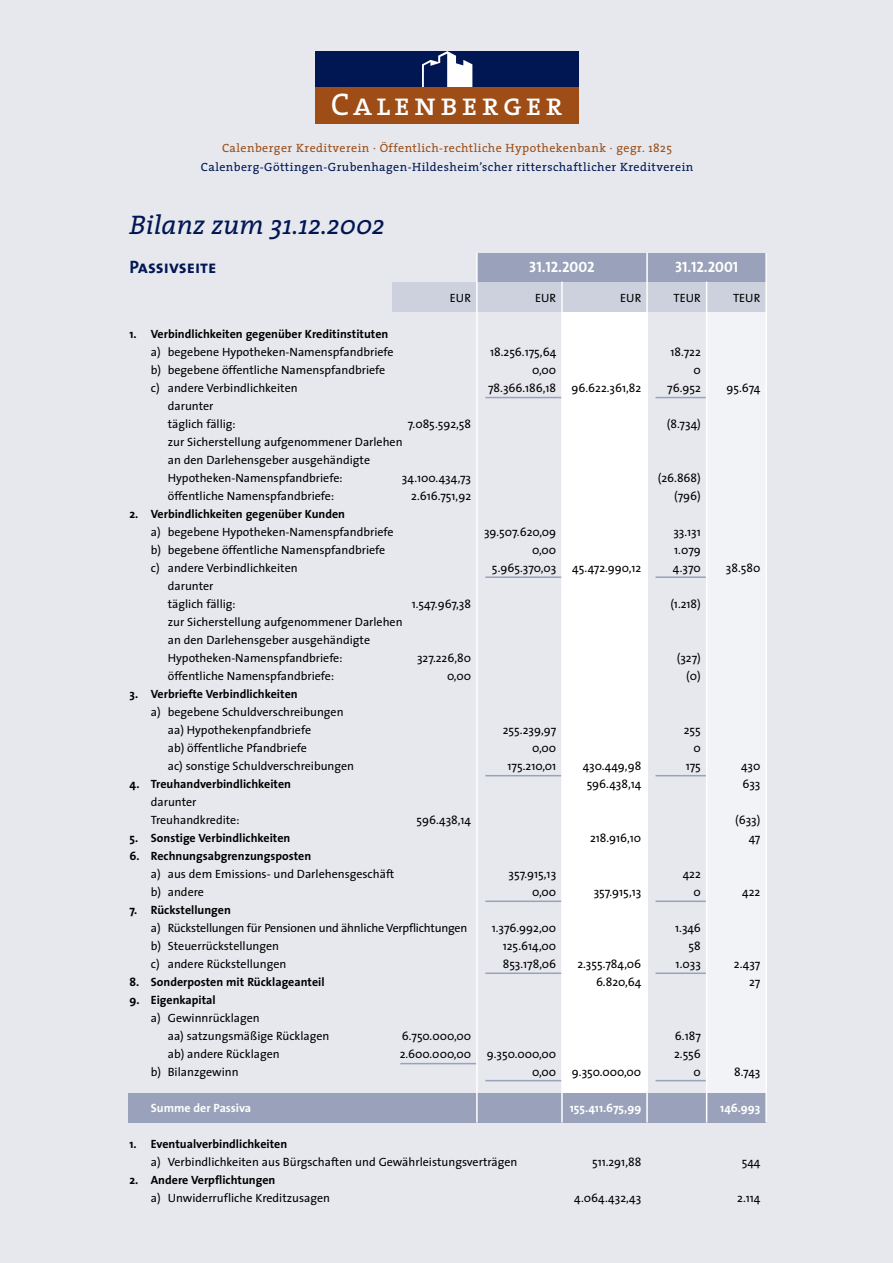
<style>
.page{position:relative;width:893px;height:1263px;background:#fff}
.page>*{position:absolute;margin:0;border:0;box-sizing:border-box;transform-origin:0 0}
.t1{font:31.5px "The Serif Caps";letter-spacing:.12em;color:#fff}
.t2{font:italic 27px "The Serif";color:#001753}
.t3{font:18px "The Sans Bold Caps";color:#001753}
.t4{font:15px "The Sans Bold Caps";color:#fff}
.t5{font:12px/18px "The Sans";color:#000;text-align:right}
.t6{font:700 12px "The Sans";color:#000}
.t7{font:12px/18px "The Sans";letter-spacing:-.02em;color:#000}
.t8{font:12px "The Serif";letter-spacing:.035em;color:#001753}
.t9{font:12px "The Serif";letter-spacing:.035em;color:#9d4d15}
.t10{font:700 12px "The Sans";color:#fff}
</style>
<div class="page">
<div style="left:0;top:0;width:892px;height:1263px;background:#e6e8ee"></div>
<div style="left:315px;top:51px;width:264px;height:36px;background:#001753"></div>
<svg style="left:422px;top:51px;width:50px;height:36px"></svg>
<div style="left:315px;top:87px;width:264px;height:36px;background:#9d4d15"></div>
<div style="left:706px;top:310px;width:60px;height:812px;background:#f2f3f6"></div>
<div style="left:562px;top:310px;width:85px;height:811px;background:#fff"></div>
<div style="left:128px;top:1093px;width:638px;height:30px;background:#99a2ba"></div>
<div style="left:477px;top:253px;width:289px;height:30px;background:#99a2ba"></div>
<div style="left:392px;top:282px;width:374px;height:30px;background:#ccd1dd"></div>
<hr style="left:765px;top:253px;width:2px;height:870px;background:#fff">
<hr style="left:400px;top:1063px;width:77px;height:1px;background:#99a2ba">
<hr style="left:485px;top:576px;width:77px;height:2px;background:#99a2ba">
<hr style="left:485px;top:397px;width:77px;height:1px;background:#99a2ba">
<hr style="left:485px;top:973px;width:77px;height:1px;background:#99a2ba">
<hr style="left:655px;top:576px;width:51px;height:2px;background:#99a2ba">
<hr style="left:485px;top:775px;width:77px;height:1px;background:#99a2ba">
<hr style="left:655px;top:775px;width:51px;height:1px;background:#99a2ba">
<hr style="left:485px;top:901px;width:77px;height:1px;background:#99a2ba">
<hr style="left:655px;top:901px;width:51px;height:1px;background:#99a2ba">
<hr style="left:655px;top:397px;width:51px;height:1px;background:#99a2ba">
<hr style="left:485px;top:1080px;width:77px;height:1px;background:#99a2ba">
<hr style="left:655px;top:973px;width:51px;height:1px;background:#99a2ba">
<hr style="left:655px;top:1080px;width:51px;height:1px;background:#99a2ba">
<hr style="left:646px;top:253px;width:1px;height:870px;background:#fff">
<hr style="left:705px;top:282px;width:2px;height:841px;background:#fff">
<hr style="left:476px;top:253px;width:1px;height:870px;background:#fff">
<hr style="left:561px;top:282px;width:1px;height:841px;background:#fff">
<h1 class="t1" style="left:331px;top:86px;width:234px">Calenberger</h1>
<p class="t9" style="left:222px;top:143px;width:451px">Calenberger Kreditverein · Öffentlich-rechtliche Hypothekenbank · gegr. 1825</p>
<p class="t8" style="left:201px;top:163px;width:494px">Calenberg-Göttingen-Grubenhagen-Hildesheim’scher ritterschaftlicher Kreditverein</p>
<h2 class="t2" style="left:129px;top:214px;width:257px">Bilanz zum 31.12.2002</h2>
<h3 class="t3" style="left:129px;top:256px;width:88px">Passivseite</h3>
<p class="t5" style="left:450px;top:290px;width:23px">EUR</p>
<p class="t4" style="left:529px;top:258px;width:67px">31.12.2002</p>
<p class="t4" style="left:675px;top:258px;width:65px">31.12.2001</p>
<p class="t5" style="left:535px;top:290px;width:23px">EUR</p>
<p class="t5" style="left:620px;top:290px;width:23px">EUR</p>
<p class="t5" style="left:673px;top:290px;width:29px">TEUR</p>
<p class="t5" style="left:733px;top:290px;width:29px">TEUR</p>
<p class="t6" style="left:129px;top:329px;width:260px">1. Verbindlichkeiten gegenüber Kreditinstituten</p>
<p class="t5" style="left:151px;top:344px;width:244px">a) begebene Hypotheken-Namenspfandbriefe</p>
<p class="t5" style="left:151px;top:362px;width:236px">b) begebene öffentliche Namenspfandbriefe</p>
<p class="t5" style="left:151px;top:380px;width:148px">c) andere Verbindlichkeiten</p>
<p class="t5" style="left:168px;top:398px;width:47px">darunter</p>
<p class="t5" style="left:168px;top:416px;width:69px">täglich fällig:</p>
<p class="t5" style="left:408px;top:416px;width:65px">7.085.592,58</p>
<p class="t5" style="left:168px;top:434px;width:236px;text-align:left">zur Sicherstellung aufgenommener Darlehen an den Darlehensgeber ausgehändigte<br>Hypotheken-Namenspfandbriefe:</p>
<p class="t5" style="left:402px;top:470px;width:71px">34.100.434,73</p>
<p class="t5" style="left:168px;top:488px;width:168px">öffentliche Namenspfandbriefe:</p>
<p class="t5" style="left:411px;top:488px;width:61px">2.616.751,92</p>
<p class="t6" style="left:129px;top:509px;width:217px">2. Verbindlichkeiten gegenüber Kunden</p>
<p class="t5" style="left:151px;top:524px;width:244px">a) begebene Hypotheken-Namenspfandbriefe</p>
<p class="t5" style="left:151px;top:542px;width:236px">b) begebene öffentliche Namenspfandbriefe</p>
<p class="t5" style="left:151px;top:560px;width:148px">c) andere Verbindlichkeiten</p>
<p class="t5" style="left:168px;top:578px;width:47px">darunter</p>
<p class="t5" style="left:168px;top:596px;width:69px">täglich fällig:</p>
<p class="t5" style="left:411px;top:596px;width:61px">1.547.967,38</p>
<p class="t5" style="left:168px;top:614px;width:236px;text-align:left">zur Sicherstellung aufgenommener Darlehen an den Darlehensgeber ausgehändigte<br>Hypotheken-Namenspfandbriefe:</p>
<p class="t5" style="left:417px;top:650px;width:56px">327.226,80</p>
<p class="t5" style="left:168px;top:668px;width:168px">öffentliche Namenspfandbriefe:</p>
<p class="t5" style="left:447px;top:668px;width:26px">0,00</p>
<p class="t6" style="left:129px;top:689px;width:170px">3. Verbriefte Verbindlichkeiten</p>
<p class="t5" style="left:168px;top:704px;width:188px;text-align:left;text-indent:-17px">a) begebene Schuldverschreibungen aa) Hypothekenpfandbriefe<br>ab) öffentliche Pfandbriefe<br>ac) sonstige Schuldverschreibungen</p>
<p class="t6" style="left:129px;top:779px;width:163px">4. Treuhandverbindlichkeiten</p>
<p class="t5" style="left:151px;top:794px;width:90px;text-align:left">darunter<br>Treuhandkredite:</p>
<p class="t5" style="left:416px;top:812px;width:56px">596.438,14</p>
<p class="t6" style="left:129px;top:833px;width:162px">5. Sonstige Verbindlichkeiten</p>
<p class="t6" style="left:129px;top:851px;width:183px">6. Rechnungsabgrenzungsposten</p>
<p class="t5" style="left:151px;top:866px;width:245px;text-align:left">a) aus dem Emissions- und Darlehensgeschäft b) andere</p>
<p class="t6" style="left:129px;top:905px;width:103px">7. Rückstellungen</p>
<p class="t7" style="left:151px;top:920px;width:318px">a) Rückstellungen für Pensionen und ähnliche Verpflichtungen b) Steuerrückstellungen<br>c) andere Rückstellungen</p>
<p class="t6" style="left:129px;top:977px;width:196px">8. Sonderposten mit Rücklageanteil</p>
<p class="t6" style="left:129px;top:995px;width:88px">9. Eigenkapital</p>
<p class="t5" style="left:168px;top:1010px;width:163px;text-align:left;text-indent:-17px">a) Gewinnrücklagen<br>aa) satzungsmäßige Rücklagen</p>
<p class="t5" style="left:402px;top:1028px;width:71px">6.750.000,00</p>
<p class="t5" style="left:488px;top:344px;width:70px">18.256.175,64<br>0,00<br>78.366.186,18</p>
<p class="t5" style="left:484px;top:524px;width:74px">39.507.620,09<br>0,00<br>5.965.370,03</p>
<p class="t5" style="left:503px;top:722px;width:55px">255.239,97<br>0,00<br>175.210,01</p>
<p class="t5" style="left:508px;top:866px;width:49px">357.915,13<br>0,00</p>
<p class="t5" style="left:502px;top:920px;width:55px;text-align:justify;text-indent:-11px">1.376.992,00<br>125.614,00<br>853.178,06</p>
<p class="t5" style="left:168px;top:1046px;width:113px">ab) andere Rücklagen</p>
<p class="t5" style="left:400px;top:1046px;width:73px">2.600.000,00</p>
<p class="t5" style="left:151px;top:1064px;width:89px">b) Bilanzgewinn</p>
<p class="t10" style="left:151px;top:1103px;width:102px">Summe der Passiva</p>
<p class="t6" style="left:129px;top:1139px;width:159px">1. Eventualverbindlichkeiten</p>
<p class="t5" style="left:151px;top:1154px;width:368px">a) Verbindlichkeiten aus Bürgschaften und Gewährleistungsverträgen</p>
<p class="t6" style="left:129px;top:1175px;width:147px">2. Andere Verpflichtungen</p>
<p class="t5" style="left:151px;top:1190px;width:181px">a) Unwiderrufliche Kreditzusagen</p>
<p class="t5" style="left:487px;top:1046px;width:71px">9.350.000,00<br>0,00</p>
<p class="t5" style="left:571px;top:380px;width:71px">96.622.361,82</p>
<p class="t5" style="left:572px;top:560px;width:71px">45.472.990,12</p>
<p class="t5" style="left:582px;top:758px;width:60px;text-align:center">430.449,98<br>596.438,14</p>
<p class="t5" style="left:590px;top:830px;width:53px">218.916,10</p>
<p class="t5" style="left:593px;top:884px;width:49px">357.915,13</p>
<p class="t5" style="left:577px;top:956px;width:65px">2.355.784,06<br>6.820,64</p>
<p class="t5" style="left:572px;top:1064px;width:71px">9.350.000,00</p>
<p class="t10" style="left:569px;top:1103px;width:73px">155.411.675,99</p>
<p class="t5" style="left:592px;top:1154px;width:51px">511.291,88</p>
<p class="t5" style="left:574px;top:1190px;width:69px">4.064.432,43</p>
<p class="t5" style="left:667px;top:344px;width:35px">18.722<br>0<br>76.952</p>
<p class="t5" style="left:666px;top:416px;width:36px">(8.734)</p>
<p class="t5" style="left:658px;top:470px;width:44px">(26.868) (796)</p>
<p class="t5" style="left:672px;top:524px;width:29px;text-align:justify">33.131<br>1.079<br>4.370</p>
<p class="t5" style="left:670px;top:596px;width:32px">(1.218)</p>
<p class="t5" style="left:676px;top:650px;width:26px">(327) (0)</p>
<p class="t5" style="left:683px;top:722px;width:18px">255<br>0<br>175</p>
<p class="t5" style="left:682px;top:866px;width:20px">422<br>0</p>
<p class="t5" style="left:675px;top:920px;width:27px">1.346<br>58<br>1.033</p>
<p class="t5" style="left:674px;top:1028px;width:28px">6.187<br>2.556<br>0</p>
<p class="t5" style="left:726px;top:380px;width:35px">95.674</p>
<p class="t5" style="left:726px;top:560px;width:36px">38.580</p>
<p class="t5" style="left:741px;top:758px;width:21px;text-align:left">430<br>633</p>
<p class="t5" style="left:735px;top:812px;width:27px">(633)<br>47</p>
<p class="t5" style="left:742px;top:884px;width:20px">422</p>
<p class="t5" style="left:733px;top:956px;width:28px">2.437<br>27</p>
<p class="t5" style="left:734px;top:1064px;width:28px">8.743</p>
<p class="t10" style="left:720px;top:1103px;width:42px">146.993</p>
<p class="t5" style="left:741px;top:1154px;width:20px">544</p>
<p class="t5" style="left:737px;top:1190px;width:25px">2.114</p>
</div>
